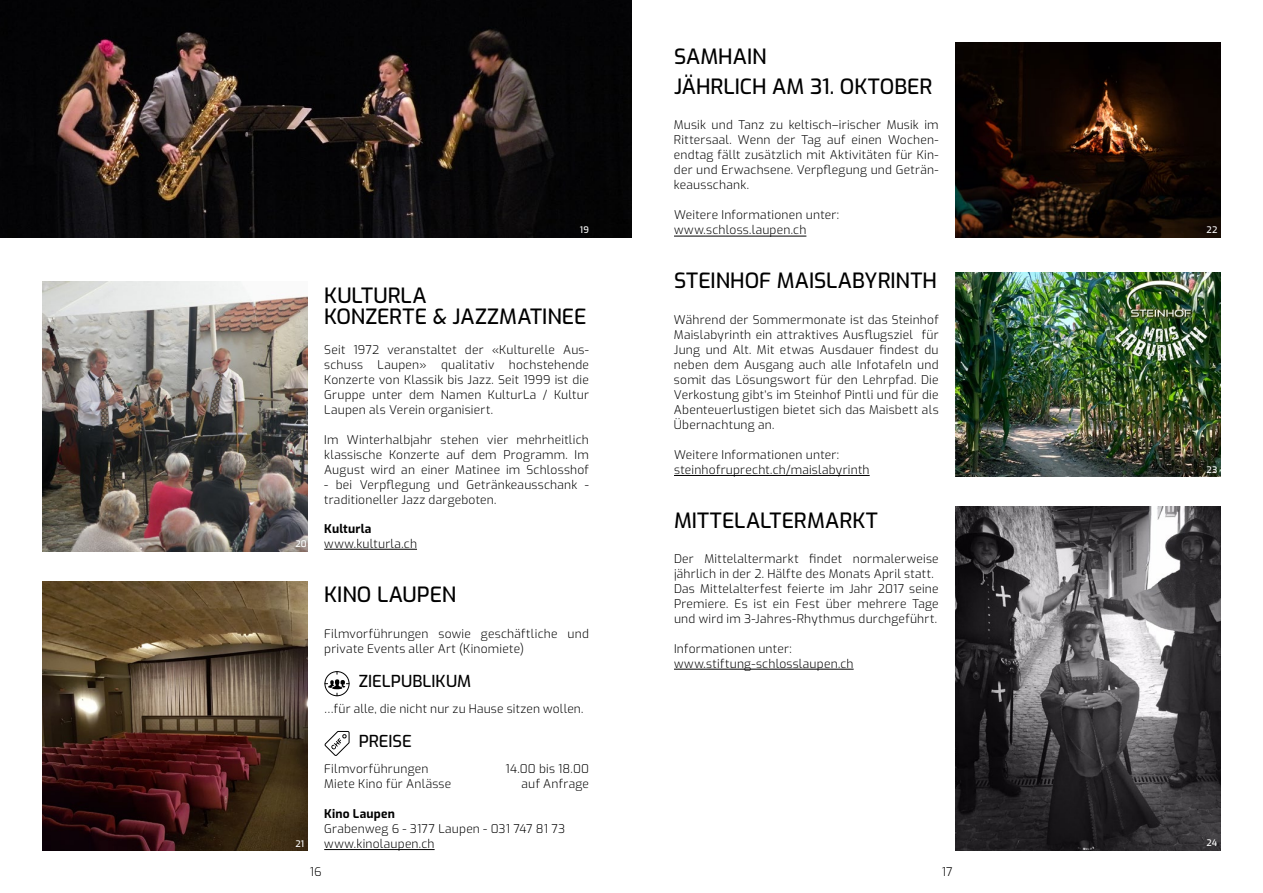
<style>
.page{position:relative;width:1263px;height:893px;background:#fff}
.page>*{position:absolute;margin:0;border:0;box-sizing:border-box;transform-origin:0 0}
.t1{font:500 21px/21.5px "Exo";color:#000}
.t2{font:500 16.5px "Exo";letter-spacing:.005em;color:#000}
.t3{font:300 12px/15px "Exo";letter-spacing:.02em;color:#000}
.t4{font:700 12px "Exo";letter-spacing:.02em;color:#000}
.t5{font:500 9px "Exo";letter-spacing:.025em;color:#fff}
</style>
<div class="page">
<img style="left:43px;top:282px;width:264px;height:269px">
<img style="left:956px;top:43px;width:264px;height:194px">
<img style="left:0;top:0;width:631px;height:237px">
<img style="left:43px;top:581px;width:264px;height:269px">
<img style="left:956px;top:272px;width:264px;height:204px">
<svg style="left:290px;top:848px;width:51px;height:3px"></svg>
<svg style="left:955px;top:848px;width:17px;height:3px"></svg>
<hr style="left:674px;top:669px;width:180px;height:1px;background:#000">
<hr style="left:324px;top:549px;width:93px;height:1px;background:#000">
<hr style="left:674px;top:236px;width:132px;height:1px;background:#000">
<hr style="left:674px;top:475px;width:196px;height:1px;background:#000">
<div style="left:325px;top:671px;width:24px;height:25px;border:1px solid #000;border-radius:50%"></div>
<svg style="left:325px;top:672px;width:24px;height:24px"></svg>
<svg style="left:324px;top:731px;width:26px;height:25px"></svg>
<hr style="left:324px;top:849px;width:111px;height:1px;background:#000">
<img style="left:956px;top:506px;width:264px;height:344px">
<h1 class="t1" style="left:674px;top:40px;width:260px;line-height:30.5px">SAMHAIN<br>JÄHRLICH AM 31. OKTOBER</h1>
<p class="t5" style="left:580px;top:223px;width:10px">19</p>
<p class="t5" style="left:295px;top:537px;width:13px">20</p>
<p class="t5" style="left:295px;top:837px;width:10px">21</p>
<h1 class="t1" style="left:324px;top:283px;width:264px">KULTURLA<br>KONZERTE &amp; JAZZMATINEE</h1>
<p class="t3" style="left:324px;top:341px;width:266px;text-align:justify">Seit 1972 veranstaltet der «Kulturelle Aus&shy;schuss Laupen» qualitativ hochstehende Konzerte von Klassik bis Jazz. Seit 1999 ist die Gruppe unter dem Namen KulturLa / Kultur Laupen als Verein organisiert.</p>
<p class="t3" style="left:324px;top:431px;width:266px;text-align:justify">Im Winterhalbjahr stehen vier mehrheitlich klassische Konzerte auf dem Programm. Im August wird an einer Matinee im Schlosshof</p>
<p class="t3" style="left:324px;top:476px;width:266px">- bei Verpflegung und Getränkeausschank - traditioneller Jazz dargeboten.</p>
<p class="t4" style="left:324px;top:520px;width:49px">Kulturla</p>
<p class="t3" style="left:324px;top:536px;width:94px">www.kulturla.ch</p>
<h1 class="t1" style="left:324px;top:583px;width:133px">KINO LAUPEN</h1>
<p class="t3" style="left:324px;top:626px;width:266px">Filmvorführungen sowie geschäftliche und private Events aller Art (Kinomiete)</p>
<h2 class="t2" style="left:359px;top:669px;width:114px">ZIELPUBLIKUM</h2>
<p class="t3" style="left:324px;top:700px;width:261px">…für alle, die nicht nur zu Hause sitzen wollen.</p>
<h2 class="t2" style="left:359px;top:729px;width:55px">PREISE</h2>
<p class="t3" style="left:324px;top:760px;width:129px">Filmvorführungen<br>Miete Kino für Anlässe</p>
<p class="t3" style="left:506px;top:760px;width:85px;text-align:right">14.00 bis 18.00 auf Anfrage</p>
<p class="t4" style="left:324px;top:804px;width:72px">Kino Laupen</p>
<p class="t3" style="left:324px;top:820px;width:242px">Grabenweg 6 - 3177 Laupen - 031 747 81 73 www.kinolaupen.ch</p>
<p class="t3" style="left:674px;top:117px;width:266px;text-align:justify">Musik und Tanz zu keltisch–irischer Musik im Rittersaal. Wenn der Tag auf einen Wochen&shy;endtag fällt zusätzlich mit Aktivitäten für Kin&shy;der und Erwachsene. Verpflegung und Geträn&shy;keausschank.</p>
<p class="t3" style="left:674px;top:207px;width:167px">Weitere Informationen unter: www.schloss.laupen.ch</p>
<h1 class="t1" style="left:674px;top:268px;width:265px">STEINHOF MAISLABYRINTH</h1>
<p class="t3" style="left:674px;top:311px;width:266px;text-align:justify">Während der Sommermonate ist das Steinhof Maislabyrinth ein attraktives Ausflugsziel für Jung und Alt. Mit etwas Ausdauer findest du neben dem Ausgang auch alle Infotafeln und somit das Lösungswort für den Lehrpfad. Die Verkostung gibt‘s im Steinhof Pintli und für die Abenteuerlustigen bietet sich das Maisbett als Übernachtung an.</p>
<p class="t3" style="left:674px;top:446px;width:197px">Weitere Informationen unter: steinhofruprecht.ch/maislabyrinth</p>
<h1 class="t1" style="left:674px;top:508px;width:205px">MITTELALTERMARKT</h1>
<p class="t3" style="left:674px;top:551px;width:266px">Der Mittelaltermarkt findet normalerweise jährlich in der 2. Hälfte des Monats April statt.<br>Das Mittelalterfest feierte im Jahr 2017 seine Premiere. Es ist ein Fest über mehrere Tage und wird im 3-Jahres-Rhythmus durchgeführt.</p>
<p class="t3" style="left:674px;top:641px;width:181px">Informationen unter: www.stiftung-schlosslaupen.ch</p>
<p class="t3" style="left:310px;top:863px;width:13px">16</p>
<p class="t3" style="left:942px;top:863px;width:13px">17</p>
<p class="t5" style="left:1206px;top:223px;width:12px">22</p>
<p class="t5" style="left:1206px;top:463px;width:12px">23</p>
<p class="t5" style="left:1206px;top:836px;width:12px">24</p>
</div>
